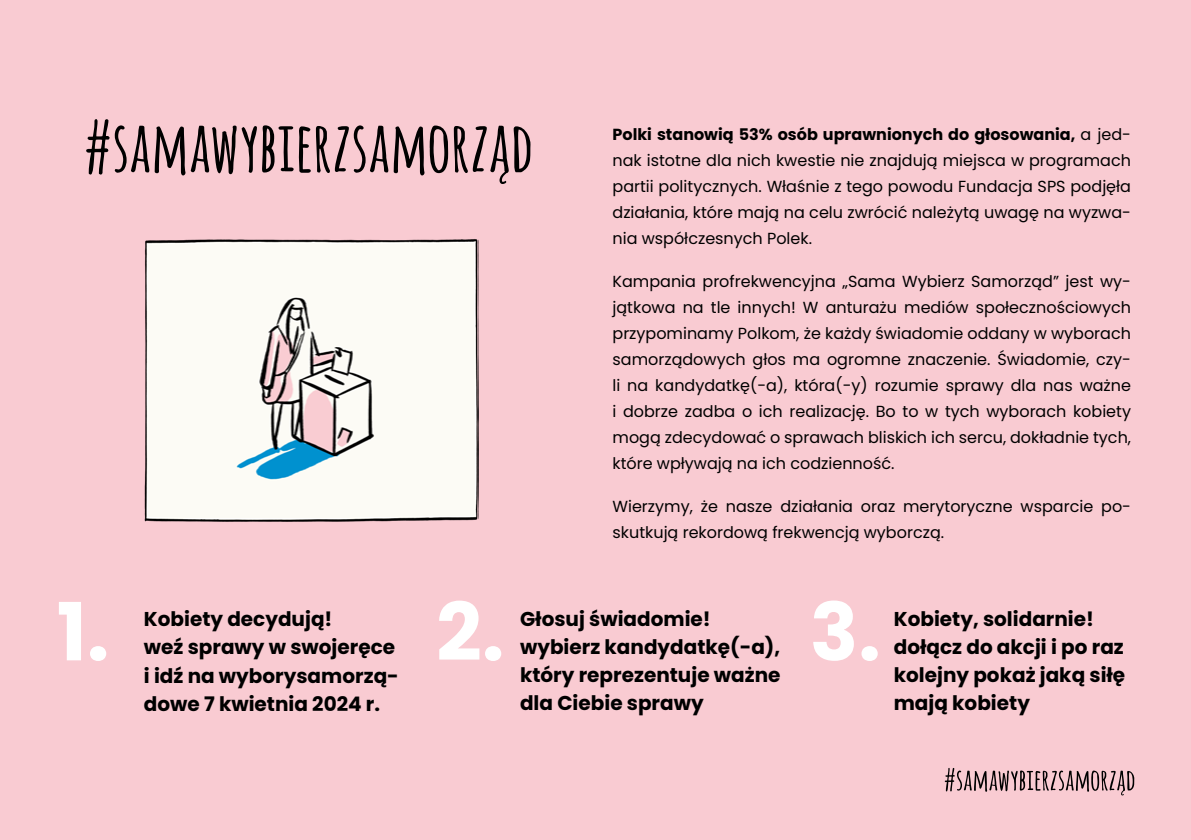
<style>
.page{position:relative;width:1191px;height:840px;background:#fff}
.page>*{position:absolute;margin:0;border:0;box-sizing:border-box;transform-origin:0 0}
.t1{font:700 80px "Poppins";color:#fff}
.t2{font:700 20px/28px "Poppins";color:#000}
.t3{font:16px/26px "Poppins";color:#000;text-align:justify}
.s1{font-weight:700}
</style>
<div class="page">
<div style="left:0;top:0;width:1191px;height:839px;background:#f9cbd2"></div>
<svg style="left:944px;top:768px;width:190px;height:27px"></svg>
<svg style="left:86px;top:119px;width:63px;height:55px"></svg>
<svg style="left:155px;top:126px;width:30px;height:49px"></svg>
<svg style="left:191px;top:125px;width:197px;height:49px"></svg>
<svg style="left:394px;top:126px;width:30px;height:49px"></svg>
<svg style="left:430px;top:125px;width:18px;height:48px"></svg>
<svg style="left:454px;top:126px;width:76px;height:58px"></svg>
<img style="left:144px;top:239px;width:334px;height:283px">
<p class="t3" style="left:612px;top:121px;width:520px"><span class="s1">Polki stanowią 53% osób uprawnionych do głosowania,</span> a jed&shy;nak istotne dla nich kwestie nie znajdują miejsca w programach partii politycznych. Właśnie z tego powodu Fundacja SPS podjęła działania, które mają na celu zwrócić należytą uwagę na wyzwa&shy;nia współczesnych Polek.</p>
<p class="t3" style="left:612px;top:268px;width:520px">Kampania profrekwencyjna „Sama Wybierz Samorząd” jest wy&shy;jątkowa na tle innych! W anturażu mediów społecznościowych przypominamy Polkom, że każdy świadomie oddany w wyborach samorządowych głos ma ogromne znaczenie. Świadomie, czy&shy;li na kandydatkę(-a), która(-y) rozumie sprawy dla nas ważne i dobrze zadba o ich realizację. Bo to w tych wyborach kobiety mogą zdecydować o sprawach bliskich ich sercu, dokładnie tych, które wpływają na ich codzienność.</p>
<p class="t3" style="left:612px;top:493px;width:520px">Wierzymy, że nasze działania oraz merytoryczne wsparcie po&shy;skutkują rekordową frekwencją wyborczą.</p>
<h1 class="t1" style="left:57px;top:585px;width:54px">1.</h1>
<h1 class="t1" style="left:436px;top:585px;width:70px">2.</h1>
<h1 class="t1" style="left:810px;top:585px;width:72px">3.</h1>
<p class="t2" style="left:520px;top:604px;width:262px">Głosuj świadomie! wybierz kandydatkę(-a), który reprezentuje ważne dla Ciebie sprawy</p>
<p class="t2" style="left:893px;top:604px;width:233px">Kobiety, solidarnie! dołącz do akcji i po raz kolejny pokaż jaką siłę mają kobiety</p>
<p class="t2" style="left:144px;top:605px;width:256px">Kobiety decydują!<br>weź sprawy w swojeręce i idź na wyborysamorzą&shy;dowe 7 kwietnia 2024 r.</p>
</div>
